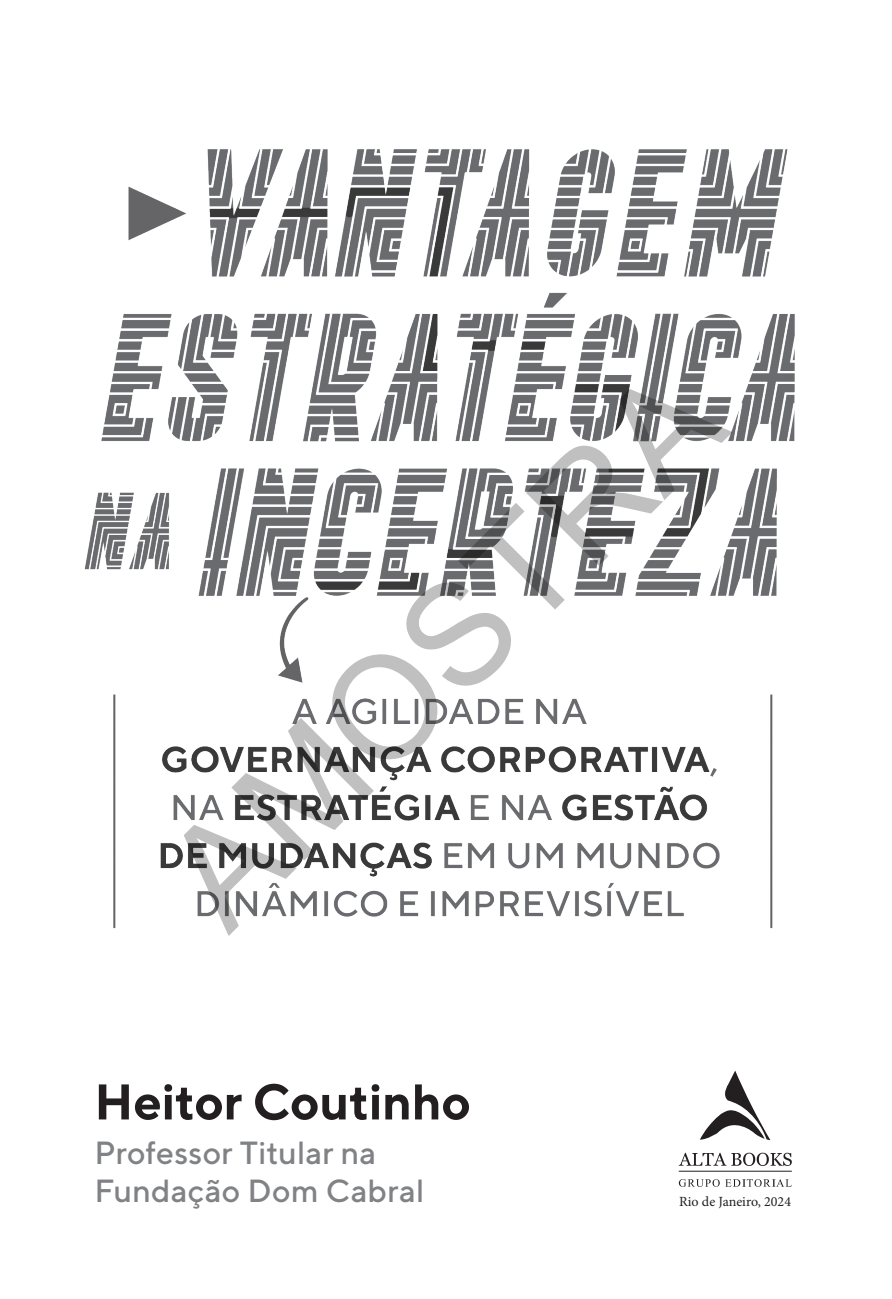
<style>
.page{position:relative;width:892px;height:1299px;background:#fff}
.page>*{position:absolute;margin:0;border:0;box-sizing:border-box;transform-origin:0 0}
.t1{font:144px "Arial";color:rgb(0 0 0/.25)}
.t2{font:700 50px "TT Norms";letter-spacing:-.005em;color:#231f20}
.t3{font:500 32px/38.4px "TT Norms";letter-spacing:.005em;color:#808285}
.t4{font:14px "Minion Pro";color:#231f20}
</style>
<div class="page">
<svg style="left:679px;top:1152px;width:113px;height:13px"></svg>
<hr style="left:679px;top:1170px;width:113px;height:1px;background:#231f20">
<svg style="left:700px;top:1070px;width:70px;height:70px"></svg>
<svg style="left:679px;top:1179px;width:113px;height:7px"></svg>
<img style="left:84px;top:149px;width:711px;height:780px">
<h1 class="t1" style="left:123px;top:830px;width:714px;rotate:-45deg">AMOSTRA</h1>
<h2 class="t2" style="left:94px;top:1070px;width:378px">Heitor Coutinho</h2>
<p class="t3" style="left:94px;top:1132px;width:331px">Professor Titular na<br>Fundação Dom Cabral</p>
<p class="t4" style="left:679px;top:1192px;width:113px">Rio de Janeiro, 2024</p>
</div>
